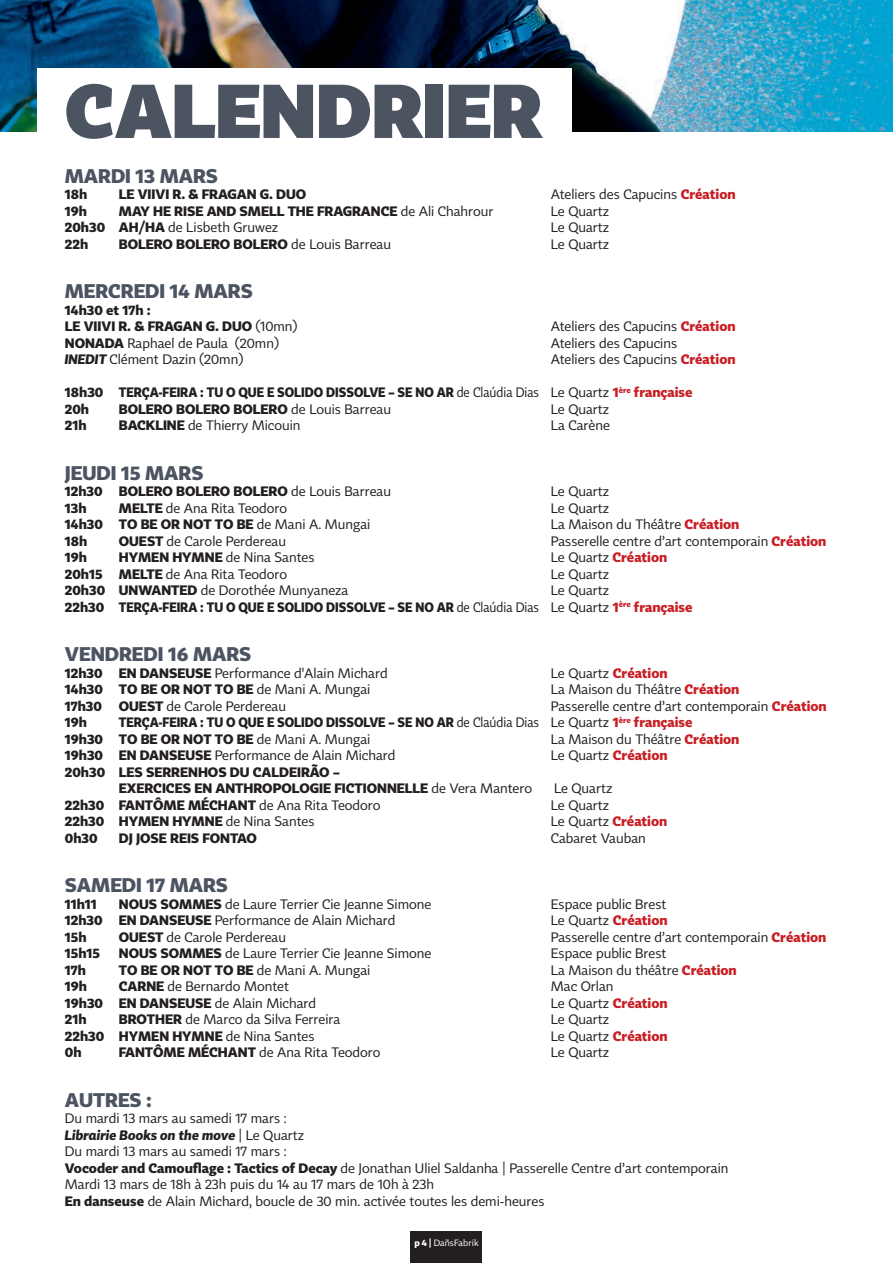
<style>
.page{position:relative;width:893px;height:1263px;background:#fff}
.page>*{position:absolute;margin:0;border:0;box-sizing:border-box;transform-origin:0 0}
.t1{font:900 75px "Tabac Sans";color:#4c5361}
.t2{font:700 19.5px "Tabac Sans";color:#4c5361}
.t3{font:13.5px/16.5px "Tabac Sans";color:#231f20}
.t4{font:700 13.5px/16.5px "Tabac Sans";color:#231f20}
.t5{font:700 13.5px/16.5px "Tabac Sans";color:#231f20;scale:.91 1}
.t6{font:9px "Tabac Sans";letter-spacing:.005em;color:#fff}
.s1{font-weight:700;color:#c91e24}
.s2{font-weight:400}
.s3{font-weight:700}
.s4{font-weight:700;font-style:italic}
.s5{color:#c91e24}
</style>
<div class="page">
<img style="left:0;top:0;width:893px;height:132px">
<div style="left:37px;top:68px;width:534px;height:86px;background:#fff"></div>
<div style="left:410px;top:1231px;width:72px;height:32px;background:#231f20"></div>
<h1 class="t1" style="left:65px;top:63px;width:478px">CALENDRIER</h1>
<h2 class="t2" style="left:65px;top:164px;width:155px">MARDI 13 MARS</h2>
<p class="t4" style="left:65px;top:186px;width:24px">18h</p>
<p class="t4" style="left:119px;top:186px;width:189px">LE VIIVI R. &amp; FRAGAN G. DUO</p>
<p class="t3" style="left:551px;top:186px;width:186px">Ateliers des Capucins <span class="s1">Création</span></p>
<p class="t4" style="left:65px;top:203px;width:24px">19h</p>
<p class="t4" style="left:119px;top:203px;width:376px">MAY HE RISE AND SMELL THE FRAGRANCE <span class="s2">de Ali Chahrour</span></p>
<p class="t3" style="left:551px;top:203px;width:60px">Le Quartz</p>
<p class="t3" style="left:65px;top:219px;width:215px"><span class="s3">20h30 AH/HA</span> de Lisbeth Gruwez</p>
<p class="t3" style="left:551px;top:219px;width:60px">Le Quartz</p>
<p class="t4" style="left:65px;top:236px;width:25px">22h</p>
<p class="t4" style="left:119px;top:236px;width:274px">BOLERO BOLERO BOLERO <span class="s2">de Louis Barreau</span></p>
<p class="t3" style="left:551px;top:236px;width:60px">Le Quartz</p>
<h2 class="t2" style="left:65px;top:279px;width:189px">MERCREDI 14 MARS</h2>
<p class="t4" style="left:65px;top:302px;width:234px">14h30 et 17h :<br>LE VIIVI R. &amp; FRAGAN G. DUO <span class="s2">(10mn)</span></p>
<p class="t3" style="left:551px;top:318px;width:186px">Ateliers des Capucins <span class="s1">Création</span></p>
<p class="t3" style="left:65px;top:335px;width:216px"><span class="s3">NONADA</span> Raphael de Paula (20mn)</p>
<p class="t3" style="left:551px;top:335px;width:128px">Ateliers des Capucins</p>
<p class="t3" style="left:65px;top:351px;width:180px"><span class="s4">INEDIT</span> Clément Dazin (20mn)</p>
<p class="t3" style="left:551px;top:351px;width:186px">Ateliers des Capucins <span class="s1">Création</span></p>
<p class="t4" style="left:65px;top:384px;width:629px">18h30 TERÇA-FEIRA : TU O QUE E SOLIDO DISSOLVE – SE NO AR <span class="s2">de Claúdia Dias Le Quartz</span> <span class="s5">1</span><sup>ère</sup> <span class="s5">française<br></span>20h</p>
<p class="t4" style="left:119px;top:401px;width:274px">BOLERO BOLERO BOLERO <span class="s2">de Louis Barreau</span></p>
<p class="t3" style="left:551px;top:401px;width:60px">Le Quartz</p>
<p class="t4" style="left:65px;top:417px;width:23px">21h</p>
<p class="t3" style="left:119px;top:417px;width:183px"><span class="s3">BACKLINE</span> de Thierry Micouin</p>
<p class="t3" style="left:551px;top:417px;width:60px">La Carène</p>
<h2 class="t2" style="left:65px;top:461px;width:140px">JEUDI 15 MARS</h2>
<p class="t4" style="left:65px;top:483px;width:328px">12h30 BOLERO BOLERO BOLERO <span class="s2">de Louis Barreau</span></p>
<p class="t3" style="left:551px;top:483px;width:60px">Le Quartz</p>
<p class="t4" style="left:65px;top:500px;width:23px">13h</p>
<p class="t3" style="left:119px;top:500px;width:170px"><span class="s3">MELTE</span> de Ana Rita Teodoro</p>
<p class="t3" style="left:551px;top:500px;width:60px">Le Quartz</p>
<p class="t4" style="left:65px;top:516px;width:307px">14h30 TO BE OR NOT TO BE <span class="s2">de Mani A. Mungai</span></p>
<p class="t3" style="left:551px;top:516px;width:190px">La Maison du Théâtre <span class="s1">Création</span></p>
<p class="t4" style="left:65px;top:533px;width:24px">18h</p>
<p class="t3" style="left:119px;top:533px;width:169px"><span class="s3">OUEST</span> de Carole Perdereau</p>
<p class="t3" style="left:551px;top:533px;width:277px">Passerelle centre d’art contemporain <span class="s1">Création</span></p>
<p class="t4" style="left:65px;top:549px;width:24px">19h</p>
<p class="t3" style="left:119px;top:549px;width:197px"><span class="s3">HYMEN HYMNE</span> de Nina Santes</p>
<p class="t3" style="left:551px;top:549px;width:118px">Le Quartz <span class="s1">Création</span></p>
<p class="t3" style="left:65px;top:566px;width:224px"><span class="s3">20h15 MELTE</span> de Ana Rita Teodoro</p>
<p class="t3" style="left:551px;top:566px;width:60px">Le Quartz</p>
<p class="t3" style="left:65px;top:582px;width:285px"><span class="s3">20h30 UNWANTED</span> de Dorothée Munyaneza</p>
<p class="t4" style="left:65px;top:582px;width:629px;text-indent:486px"><span class="s2">Le Quartz<br></span>22h30 TERÇA-FEIRA : TU O QUE E SOLIDO DISSOLVE – SE NO AR <span class="s2">de Claúdia Dias Le Quartz</span> <span class="s5">1</span><sup>ère</sup> <span class="s5">française</span></p>
<h2 class="t2" style="left:65px;top:642px;width:188px">VENDREDI 16 MARS</h2>
<p class="t3" style="left:65px;top:665px;width:324px"><span class="s3">12h30 EN DANSEUSE</span> Performance d'Alain Michard</p>
<p class="t3" style="left:551px;top:665px;width:118px">Le Quartz <span class="s1">Création</span></p>
<p class="t4" style="left:65px;top:681px;width:307px">14h30 TO BE OR NOT TO BE <span class="s2">de Mani A. Mungai</span></p>
<p class="t3" style="left:551px;top:681px;width:190px">La Maison du Théâtre <span class="s1">Création</span></p>
<p class="t3" style="left:65px;top:698px;width:223px"><span class="s3">17h30 OUEST</span> de Carole Perdereau</p>
<p class="t3" style="left:551px;top:698px;width:277px">Passerelle centre d’art contemporain <span class="s1">Création</span></p>
<p class="t4" style="left:65px;top:714px;width:24px">19h</p>
<p class="t5" style="left:65px;top:714px;width:691px;text-indent:54px">TERÇA-FEIRA : TU O QUE E SOLIDO DISSOLVE – SE NO AR <span class="s2">de Claúdia Dias Le Quartz</span> <span class="s5">1</span><sup>ère</sup> <span class="s5">française<br></span>19h30 TO BE OR NOT TO BE <span class="s2">de Mani A. Mungai</span></p>
<p class="t3" style="left:551px;top:731px;width:190px">La Maison du Théâtre <span class="s1">Création</span></p>
<p class="t3" style="left:65px;top:747px;width:332px"><span class="s3">19h30 EN DANSEUSE</span> Performance de Alain Michard</p>
<p class="t3" style="left:551px;top:747px;width:118px">Le Quartz <span class="s1">Création</span></p>
<p class="t4" style="left:119px;top:764px;width:415px;text-indent:-54px">20h30 LES SERRENHOS DU CALDEIRÃO –<br>EXERCICES EN ANTHROPOLOGIE FICTIONNELLE <span class="s2">de Vera Mantero</span></p>
<p class="t3" style="left:554px;top:780px;width:60px">Le Quartz</p>
<p class="t4" style="left:65px;top:797px;width:317px">22h30 FANTÔME MÉCHANT <span class="s2">de Ana Rita Teodoro</span></p>
<p class="t3" style="left:551px;top:797px;width:60px">Le Quartz</p>
<p class="t4" style="left:65px;top:813px;width:251px">22h30 HYMEN HYMNE <span class="s2">de Nina Santes</span></p>
<p class="t3" style="left:551px;top:813px;width:118px">Le Quartz <span class="s1">Création</span></p>
<p class="t4" style="left:65px;top:830px;width:34px">0h30</p>
<p class="t4" style="left:119px;top:830px;width:140px">DJ JOSE REIS FONTAO</p>
<p class="t3" style="left:551px;top:830px;width:96px">Cabaret Vauban</p>
<h2 class="t2" style="left:65px;top:873px;width:165px">SAMEDI 17 MARS</h2>
<p class="t4" style="left:65px;top:896px;width:34px">11h11</p>
<p class="t3" style="left:119px;top:896px;width:314px"><span class="s3">NOUS SOMMES</span> de Laure Terrier Cie Jeanne Simone</p>
<p class="t3" style="left:551px;top:896px;width:117px">Espace public Brest</p>
<p class="t3" style="left:65px;top:912px;width:332px"><span class="s3">12h30 EN DANSEUSE</span> Performance de Alain Michard</p>
<p class="t3" style="left:551px;top:912px;width:118px">Le Quartz <span class="s1">Création</span></p>
<p class="t4" style="left:65px;top:929px;width:23px">15h</p>
<p class="t3" style="left:119px;top:929px;width:169px"><span class="s3">OUEST</span> de Carole Perdereau</p>
<p class="t3" style="left:551px;top:929px;width:277px">Passerelle centre d’art contemporain <span class="s1">Création</span></p>
<p class="t4" style="left:65px;top:945px;width:37px">15h15</p>
<p class="t3" style="left:119px;top:945px;width:314px"><span class="s3">NOUS SOMMES</span> de Laure Terrier Cie Jeanne Simone</p>
<p class="t3" style="left:551px;top:945px;width:117px">Espace public Brest</p>
<p class="t4" style="left:65px;top:962px;width:23px">17h</p>
<p class="t3" style="left:119px;top:962px;width:253px"><span class="s3">TO BE OR NOT TO BE</span> de Mani A. Mungai</p>
<p class="t3" style="left:551px;top:962px;width:187px">La Maison du théâtre <span class="s1">Création</span></p>
<p class="t4" style="left:65px;top:978px;width:24px">19h</p>
<p class="t3" style="left:119px;top:978px;width:172px"><span class="s3">CARNE</span> de Bernardo Montet</p>
<p class="t3" style="left:551px;top:978px;width:64px">Mac Orlan</p>
<p class="t4" style="left:65px;top:995px;width:253px">19h30 EN DANSEUSE <span class="s2">de Alain Michard</span></p>
<p class="t3" style="left:551px;top:995px;width:118px">Le Quartz <span class="s1">Création</span></p>
<p class="t4" style="left:65px;top:1011px;width:23px">21h</p>
<p class="t3" style="left:119px;top:1011px;width:223px"><span class="s3">BROTHER</span> de Marco da Silva Ferreira</p>
<p class="t3" style="left:551px;top:1011px;width:60px">Le Quartz</p>
<p class="t4" style="left:65px;top:1028px;width:251px">22h30 HYMEN HYMNE <span class="s2">de Nina Santes</span></p>
<p class="t3" style="left:551px;top:1028px;width:118px">Le Quartz <span class="s1">Création</span></p>
<p class="t4" style="left:65px;top:1044px;width:18px">0h</p>
<p class="t3" style="left:119px;top:1044px;width:263px"><span class="s3">FANTÔME MÉCHANT</span> de Ana Rita Teodoro</p>
<p class="t3" style="left:551px;top:1044px;width:60px">Le Quartz</p>
<h2 class="t2" style="left:65px;top:1088px;width:89px">AUTRES :</h2>
<p class="t3" style="left:65px;top:1110px;width:665px">Du mardi 13 mars au samedi 17 mars :<br><span class="s4">Librairie Books on the move</span> | Le Quartz<br>Du mardi 13 mars au samedi 17 mars :<br><span class="s3">Vocoder and Camouflage : Tactics of Decay</span> de Jonathan Uliel Saldanha | Passerelle Centre d’art contemporain Mardi 13 mars de 18h à 23h puis du 14 au 17 mars de 10h à 23h<br><span class="s3">En danseuse</span> de Alain Michard, boucle de 30 min. activée toutes les demi-heures</p>
<p class="t6" style="left:414px;top:1238px;width:66px"><span class="s3">p 4 |</span> DañsFabrik</p>
</div>
